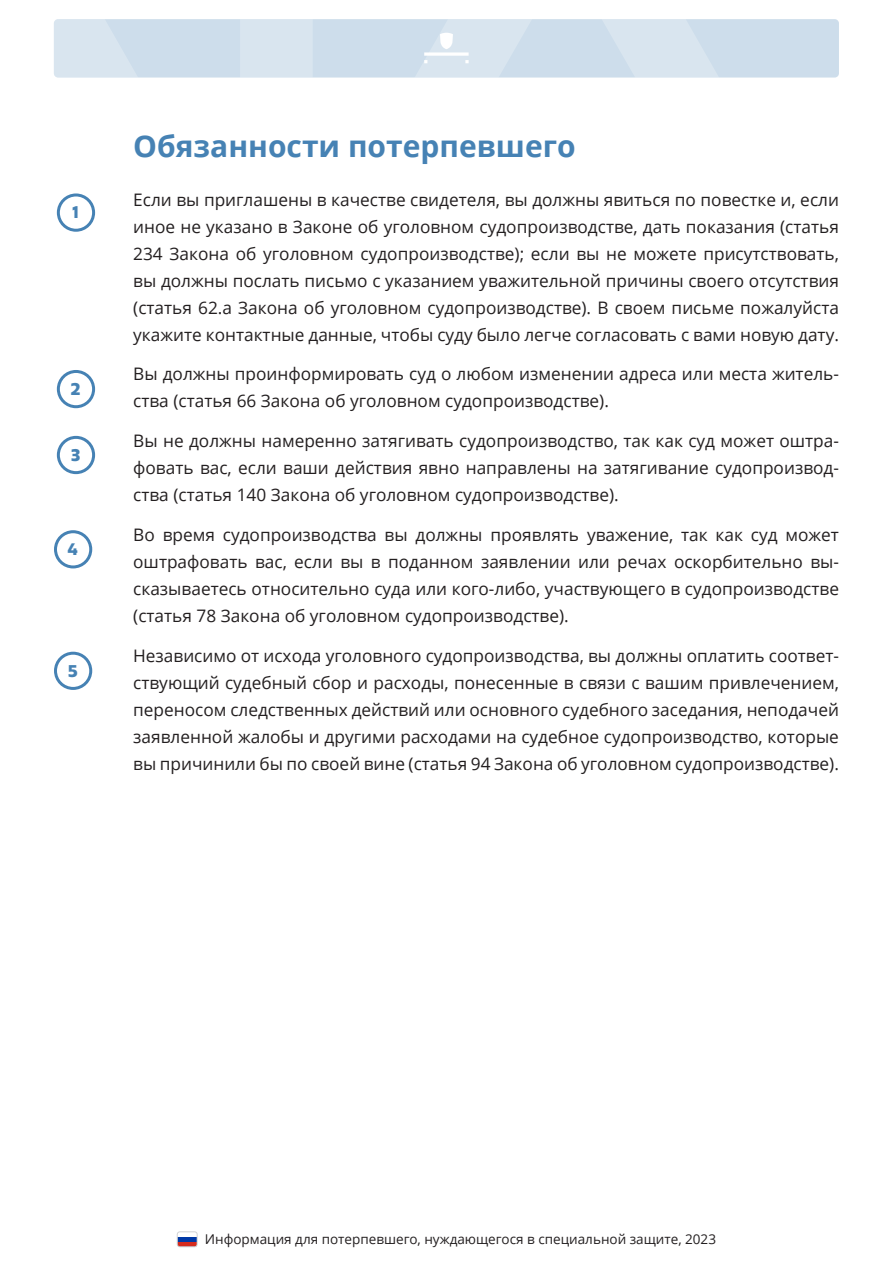
<style>
.page{position:relative;width:893px;height:1263px;background:#fff}
.page>*{position:absolute;margin:0;border:0;box-sizing:border-box;transform-origin:0 0}
.Heading_-_part{font:700 30px "Open Sans";color:#4682b4}
.Besedilo{font:17.25px/27px "Open Sans";color:#231f20;text-align:justify}
.Bulet_-_številke{font:700 16.5px "Mohr";color:#4682b4}
.t1{font:13.5px "Open Sans";color:#231f20}
</style>
<div class="page">
<div style="left:54px;top:19px;width:785px;height:59px;background:#cdddeb;border-radius:4px"></div>
<svg style="left:54px;top:19px;width:694px;height:59px"></svg>
<div style="left:177px;top:1237px;width:20px;height:10px;background:#0039a6"></div>
<div style="left:177px;top:1242px;width:20px;height:5px;background:#d52b1e"></div>
<div style="left:177px;top:1231px;width:21px;height:16px;border:1px solid #d1d2d4;border-radius:3px"></div>
<div style="left:57px;top:436px;width:38px;height:38px;border:3px solid #4682b4;border-radius:50%"></div>
<div style="left:57px;top:370px;width:38px;height:38px;border:3px solid #4682b4;border-radius:50%"></div>
<div style="left:57px;top:193px;width:38px;height:39px;border:3px solid #4682b4;border-radius:50%"></div>
<div style="left:54px;top:530px;width:38px;height:38px;border:3px solid #4682b4;border-radius:50%"></div>
<div style="left:54px;top:652px;width:38px;height:38px;border:3px solid #4682b4;border-radius:50%"></div>
<p class="Bulet_-_številke" style="left:72px;top:203px;width:8px">1</p>
<p class="Bulet_-_številke" style="left:70px;top:379px;width:12px">2</p>
<p class="Bulet_-_številke" style="left:71px;top:445px;width:11px">3</p>
<p class="Bulet_-_številke" style="left:68px;top:540px;width:12px">4</p>
<p class="Bulet_-_številke" style="left:68px;top:661px;width:12px">5</p>
<p class="Heading_-_part" style="left:133px;top:125px;width:444px">Обязанности потерпевшего</p>
<p class="Besedilo" style="left:133px;top:185px;width:707px">Если вы приглашены в качестве свидетеля, вы должны явиться по повестке и, если иное не указано в Законе об уголовном судопроизводстве, дать показания (статья 234 Закона об уголовном судопроизводстве); если вы не можете присутствовать, вы должны послать письмо с указанием уважительной причины своего отсутствия (статья 62.а Закона об уголовном судопроизводстве). В своем письме пожалуйста укажите контактные данные, чтобы суду было легче согласовать с вами новую дату.</p>
<p class="Besedilo" style="left:133px;top:360px;width:707px">Вы должны проинформировать суд о любом изменении адреса или места житель&shy;ства (статья 66 Закона об уголовном судопроизводстве).</p>
<p class="Besedilo" style="left:133px;top:427px;width:707px">Вы не должны намеренно затягивать судопроизводство, так как суд может оштра&shy;фовать вас, если ваши действия явно направлены на затягивание судопроизвод&shy;ства (статья 140 Закона об уголовном судопроизводстве).</p>
<p class="Besedilo" style="left:133px;top:521px;width:707px">Во время судопроизводства вы должны проявлять уважение, так как суд может оштрафовать вас, если вы в поданном заявлении или речах оскорбительно вы&shy;сказываетесь относительно суда или кого-либо, участвующего в судопроизводстве (статья 78 Закона об уголовном судопроизводстве).</p>
<p class="Besedilo" style="left:133px;top:641px;width:707px">Независимо от исхода уголовного судопроизводства, вы должны оплатить соответ&shy;ствующий судебный сбор и расходы, понесенные в связи с вашим привлечением, переносом следственных действий или основного судебного заседания, неподачей заявленной жалобы и другими расходами на судебное судопроизводство, которые вы причинили бы по своей вине (статья 94 Закона об уголовном судопроизводстве).</p>
<p class="t1" style="left:205px;top:1230px;width:513px">Информация для потерпевшего, нуждающегося в специальной защите, 2023</p>
</div>
